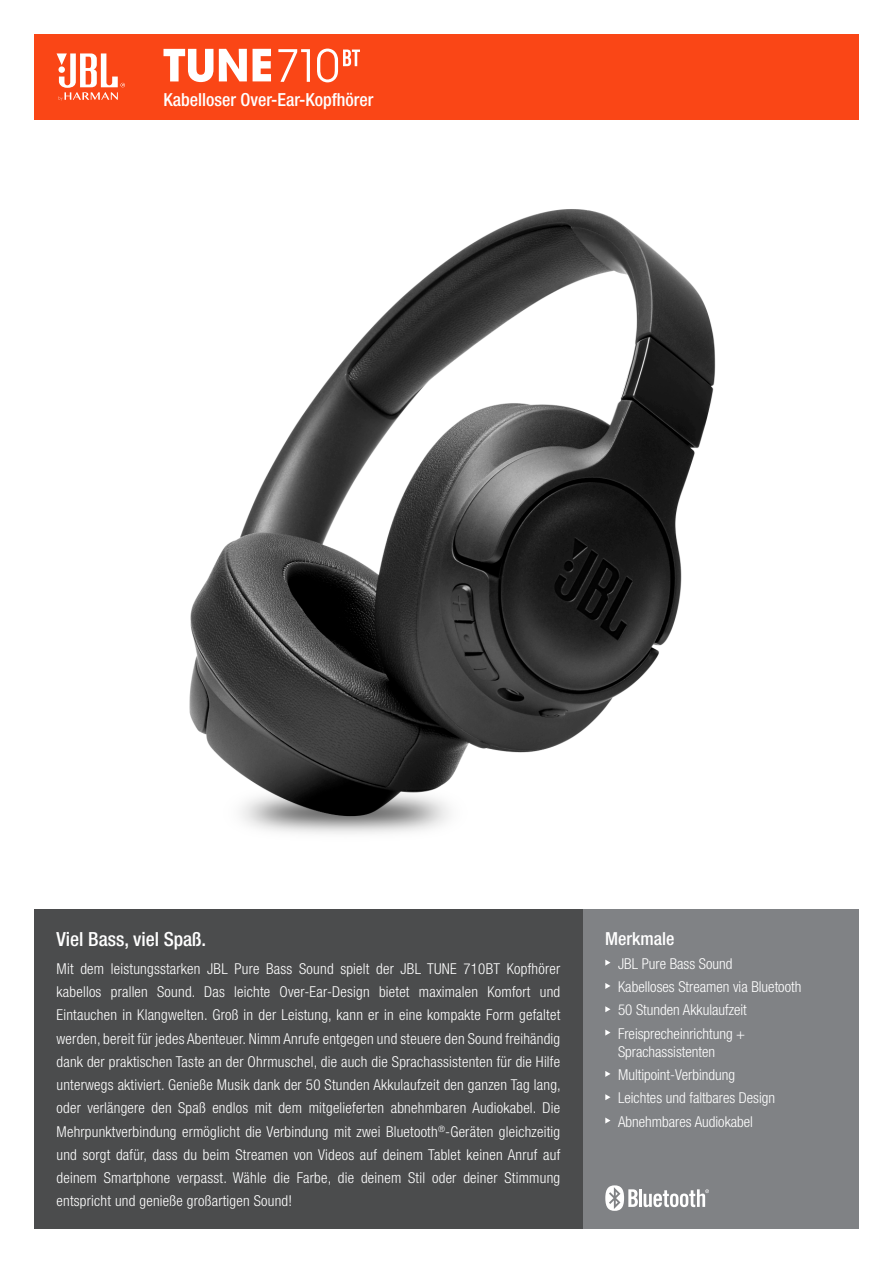
<style>
.page{position:relative;width:893px;height:1263px;background:#fff}
.page>*{position:absolute;margin:0;border:0;box-sizing:border-box;transform-origin:0 0}
.t1{font:500 condensed 19.5px "Helvetica Neue LT Pro";color:#fff}
.t2{font:500 condensed 18px "Helvetica Neue LT Pro";color:#fff}
.t3{font:300 condensed 15px/23.2px "Helvetica Neue LT Pro";color:#fff}
</style>
<div class="page">
<img style="left:34px;top:209px;width:825px;height:701px">
<div style="left:34px;top:34px;width:825px;height:85px;background:#fa4616"></div>
<svg style="left:57px;top:53px;width:68px;height:48px"></svg>
<div style="left:583px;top:910px;width:276px;height:319px;background:#808285"></div>
<svg style="left:605px;top:960px;width:5px;height:6px"></svg>
<svg style="left:605px;top:983px;width:5px;height:6px"></svg>
<svg style="left:605px;top:1006px;width:5px;height:6px"></svg>
<svg style="left:605px;top:1029px;width:5px;height:6px"></svg>
<svg style="left:605px;top:1071px;width:5px;height:6px"></svg>
<svg style="left:605px;top:1094px;width:5px;height:6px"></svg>
<svg style="left:605px;top:1117px;width:5px;height:6px"></svg>
<div style="left:34px;top:910px;width:549px;height:319px;background:#4b4c4d"></div>
<hr style="left:639px;top:1189px;width:3px;height:18px;background:#fff">
<svg style="left:605px;top:1185px;width:33px;height:26px"></svg>
<svg style="left:644px;top:1189px;width:65px;height:18px"></svg>
<svg style="left:253px;top:49px;width:18px;height:32px"></svg>
<svg style="left:219px;top:49px;width:28px;height:32px"></svg>
<svg style="left:163px;top:49px;width:50px;height:33px"></svg>
<svg style="left:278px;top:49px;width:32px;height:33px"></svg>
<svg style="left:317px;top:49px;width:43px;height:33px"></svg>
<p class="t2" style="left:163px;top:89px;width:211px">Kabelloser Over-Ear-Kopfhörer</p>
<p class="t1" style="left:57px;top:928px;width:151px">Viel Bass, viel Spaß.</p>
<p class="t3" style="left:57px;top:957px;width:506px;text-align:justify">Mit dem leistungsstarken JBL Pure Bass Sound spielt der JBL TUNE 710BT Kopfhörer kabellos prallen Sound. Das leichte Over-Ear-Design bietet maximalen Komfort und Eintauchen in Klangwelten. Groß in der Leistung, kann er in eine kompakte Form gefaltet werden, bereit für jedes Abenteuer. Nimm Anrufe entgegen und steuere den Sound freihändig dank der praktischen Taste an der Ohrmuschel, die auch die Sprachassistenten für die Hilfe unterwegs aktiviert. Genieße Musik dank der 50 Stunden Akkulaufzeit den ganzen Tag lang, oder verlängere den Spaß endlos mit dem mitgelieferten abnehmbaren Audiokabel. Die Mehrpunktverbindung ermöglicht die Verbindung mit zwei Bluetooth<sup>®</sup>-Geräten gleichzeitig und sorgt dafür, dass du beim Streamen von Videos auf deinem Tablet keinen Anruf auf deinem Smartphone verpasst. Wähle die Farbe, die deinem Stil oder deiner Stimmung entspricht und genieße großartigen Sound!</p>
<p class="t2" style="left:605px;top:928px;width:71px">Merkmale</p>
<p class="t3" style="left:618px;top:951px;width:116px">JBL Pure Bass Sound</p>
<p class="t3" style="left:618px;top:975px;width:185px">Kabelloses Streamen via Bluetooth</p>
<p class="t3" style="left:618px;top:998px;width:130px">50 Stunden Akkulaufzeit</p>
<p class="t3" style="left:618px;top:1024px;width:129px;line-height:18px">Freisprecheinrichtung +<br>Sprachassistenten</p>
<p class="t3" style="left:618px;top:1063px;width:119px">Multipoint-Verbindung</p>
<p class="t3" style="left:618px;top:1086px;width:159px">Leichtes und faltbares Design</p>
<p class="t3" style="left:618px;top:1109px;width:136px">Abnehmbares Audiokabel</p>
</div>
